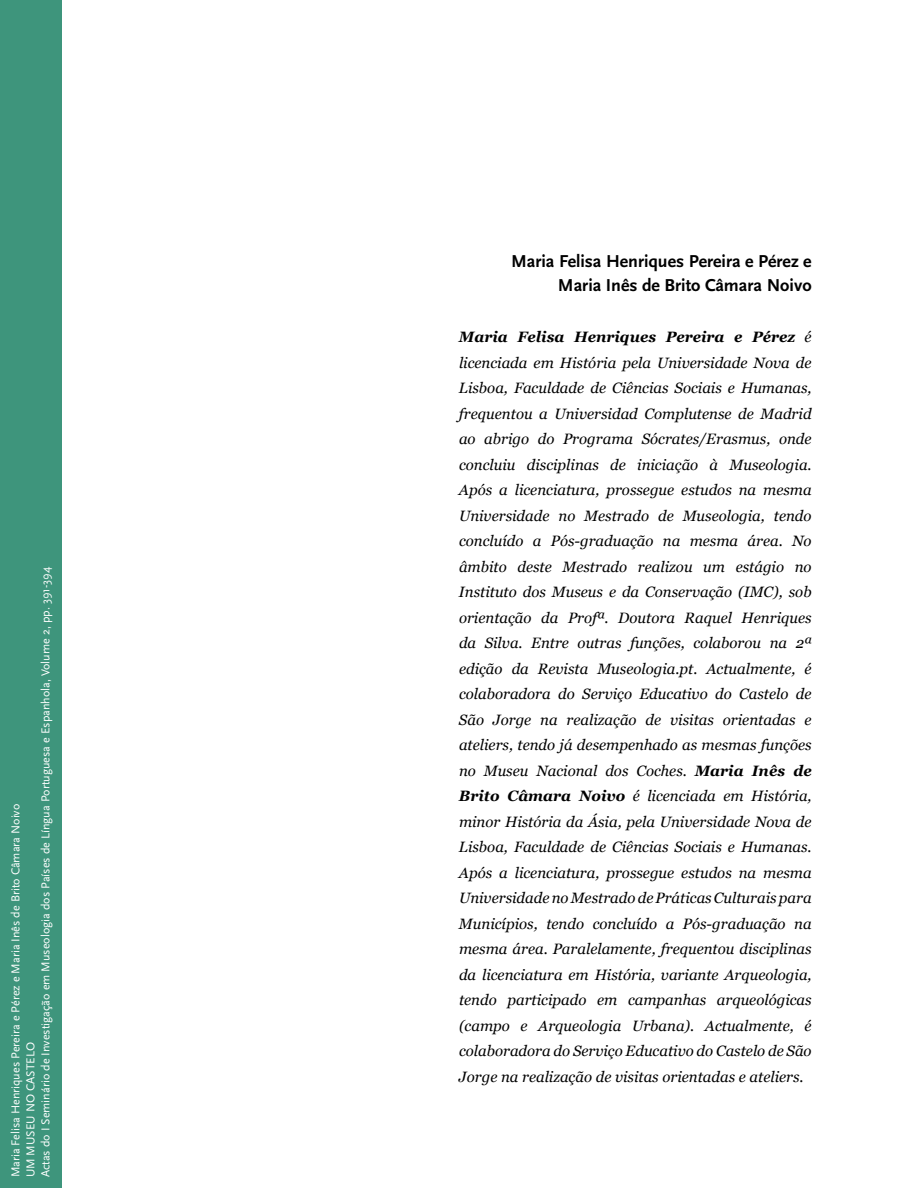
<style>
.page{position:relative;width:918px;height:1188px;background:#fff}
.page>*{position:absolute;margin:0;border:0;box-sizing:border-box;transform-origin:0 0}
.t1{font:700 18px/24px "Scala Sans Pro";color:#000;text-align:right}
.t2{font:italic 15px/25.5px "Georgia";color:#000;text-align:justify}
.t3{font:12px/15px "Scala Sans Pro";color:#fff}
.s1{font-weight:700}
</style>
<div class="page">
<div style="left:0;top:0;width:62px;height:1188px;background:#3e957c"></div>
<p class="t3" style="left:9px;top:1177px;width:612px;rotate:-90deg">Maria Felisa Henriques Pereira e Pérez e Maria Inês de Brito Câmara Noivo<br>UM MUSEU NO CASTELO<br>Actas do I Seminário de Investigação em Museologia dos Países de Língua Portuguesa e Espanhola, Volume 2, pp. 391-394</p>
<p class="t1" style="left:511px;top:251px;width:302px">Maria Felisa Henriques Pereira e Pérez e<br>Maria Inês de Brito Câmara Noivo</p>
<p class="t2" style="left:459px;top:325px;width:354px"><span class="s1">Maria Felisa Henriques Pereira e Pérez</span> é licenciada em História pela Universidade Nova de Lisboa, Faculdade de Ciências Sociais e Humanas, frequentou a Universidad Complutense de Madrid ao abrigo do Programa Sócrates/Erasmus, onde concluiu disciplinas de iniciação à Museologia.<br>Após a licenciatura, prossegue estudos na mesma Universidade no Mestrado de Museologia, tendo concluído a Pós-graduação na mesma área. No âmbito deste Mestrado realizou um estágio no Instituto dos Museus e da Conservação (IMC), sob orientação da Profª. Doutora Raquel Henriques da Silva. Entre outras funções, colaborou na 2ª edição da Revista Museologia.pt. Actualmente, é colaboradora do Serviço Educativo do Castelo de São Jorge na realização de visitas orientadas e ateliers, tendo já desempenhado as mesmas funções no Museu Nacional dos Coches. <span class="s1">Maria Inês de Brito Câmara Noivo</span> é licenciada em História, minor História da Ásia, pela Universidade Nova de Lisboa, Faculdade de Ciências Sociais e Humanas.<br>Após a licenciatura, prossegue estudos na mesma Universidade no Mestrado de Práticas Culturais para Municípios, tendo concluído a Pós-graduação na mesma área. Paralelamente, frequentou disciplinas da licenciatura em História, variante Arqueologia, tendo participado em campanhas arqueológicas (campo e Arqueologia Urbana). Actualmente, é colaboradora do Serviço Educativo do Castelo de São Jorge na realização de visitas orientadas e ateliers.</p>
</div>
